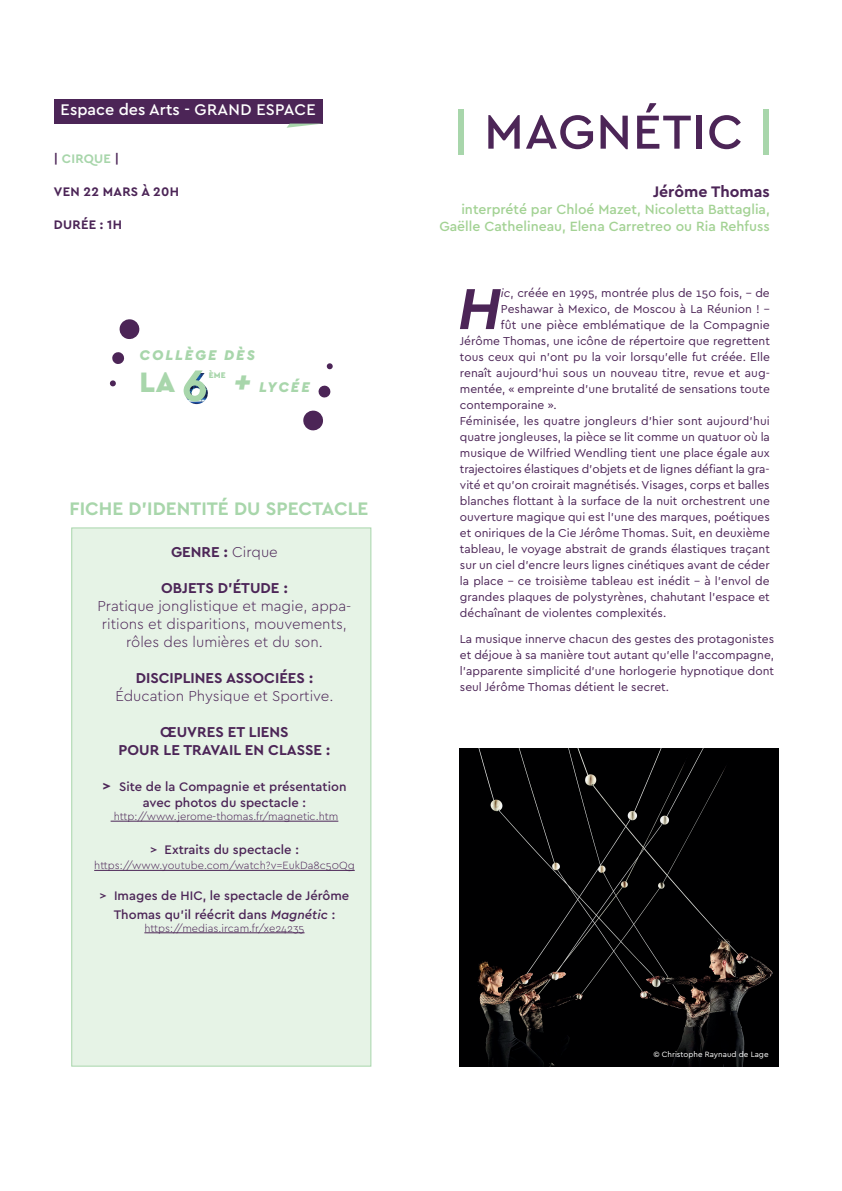
<style>
.page{position:relative;width:842px;height:1191px;background:#fff}
.page>*{position:absolute;margin:0;border:0;box-sizing:border-box;transform-origin:0 0}
.t1{font:italic 700 60.5px "Cera PRO";color:#4c2557}
.t2{font:500 50px "Cera PRO";letter-spacing:.02em;color:#4c2557}
.t3{font:900 29.4px "Cera PRO";color:#a8d6ab}
.t4{font:700 19px "Cera PRO";color:#a8d6ab}
.t5{font:500 16.2px "Cera PRO";color:#fff}
.t6{font:700 16px "Cera PRO";color:#4c2557}
.t7{font:300 15px/18px "Cera PRO";color:#4c2557;text-align:center}
.t8{font:700 15px/18px "Cera PRO";color:#4c2557;text-align:center}
.t9{font:italic 900 14.7px "Cera PRO";letter-spacing:.13em;color:#a8d6ab}
.t10{font:500 14px/17px "Cera PRO";color:#a3d294;text-align:right}
.t11{font:500 13px/15.6px "Cera PRO";color:#4c2557;text-align:center}
.t12{font:700 13px "Cera PRO";letter-spacing:.02em;color:#4c2557}
.t13{font:700 13px "Cera PRO";letter-spacing:.02em;color:#a8d6ab}
.t14{font:12px/16px "Cera PRO";color:#4c2557;text-align:justify}
.t15{font:300 11px "Cera PRO";color:#4c2557}
.t16{font:900 8.6px "Cera PRO";color:#a8d6ab}
.t17{font:8px "Cera PRO";color:#fff}
.s1{color:#4c2557}
.s2{font-size:29.4px}
.s3{font-weight:300}
.s4{font-weight:700;font-size:15px}
.s5{font-style:italic}
.s6{font-weight:700;color:#a8d6ab}
</style>
<div class="page">
<div style="left:71px;top:527px;width:300px;height:539px;background:#e6f3e6;border:1px solid #a8d6ab"></div>
<div style="left:54px;top:99px;width:269px;height:25px;background:#4c2557"></div>
<svg style="left:286px;top:124px;width:32px;height:4px"></svg>
<hr style="left:111px;top:821px;width:227px;height:1px;background:#4c2557">
<hr style="left:94px;top:870px;width:261px;height:1px;background:#4c2557">
<hr style="left:144px;top:932px;width:161px;height:1px;background:#4c2557">
<img style="left:460px;top:748px;width:318px;height:318px">
<svg style="left:303px;top:410px;width:20px;height:21px"></svg>
<svg style="left:318px;top:385px;width:13px;height:13px"></svg>
<svg style="left:326px;top:363px;width:7px;height:6px"></svg>
<svg style="left:119px;top:319px;width:21px;height:20px"></svg>
<svg style="left:112px;top:352px;width:13px;height:12px"></svg>
<svg style="left:110px;top:380px;width:6px;height:7px"></svg>
<img style="left:189px;top:387px;width:19px;height:17px">
<svg style="left:184px;top:370px;width:22px;height:31px"></svg>
<h3 class="t5" style="left:61px;top:99px;width:256px">Espace des Arts - GRAND ESPACE</h3>
<p class="t13" style="left:54px;top:150px;width:67px"><span class="s1">|</span> CIRQUE <span class="s1">|</span></p>
<p class="t12" style="left:54px;top:183px;width:127px">VEN 22 MARS À 20H</p>
<p class="t12" style="left:54px;top:216px;width:70px">DURÉE : 1H</p>
<p class="t9" style="left:139px;top:345px;width:117px">COLLÈGE DÈS</p>
<h3 class="t3" style="left:140px;top:362px;width:37px">LA</h3>
<p class="t16" style="left:209px;top:369px;width:19px">ÈME</p>
<p class="t9" style="left:234px;top:377px;width:77px"><span class="s2">+</span> LYCÉE</p>
<h3 class="t4" style="left:70px;top:496px;width:300px">FICHE D’IDENTITÉ DU SPECTACLE</h3>
<p class="t8" style="left:171px;top:542px;width:108px">GENRE : <span class="s3">Cirque</span></p>
<p class="t8" style="left:161px;top:578px;width:128px">OBJETS D’ÉTUDE :</p>
<p class="t7" style="left:98px;top:596px;width:255px">Pratique jonglistique et magie, appa&shy;ritions et disparitions, mouvements, rôles des lumières et du son.</p>
<p class="t8" style="left:136px;top:668px;width:179px">DISCIPLINES ASSOCIÉES :</p>
<p class="t7" style="left:115px;top:686px;width:220px">Éducation Physique et Sportive.</p>
<p class="t8" style="left:119px;top:722px;width:213px">ŒUVRES ET LIENS<br>POUR LE TRAVAIL EN CLASSE :</p>
<p class="t11" style="left:102px;top:778px;width:246px"><span class="s4">&gt;</span> Site de la Compagnie et présentation avec photos du spectacle :</p>
<p class="t15" style="left:114px;top:809px;width:226px">http://www.jerome-thomas.fr/magnetic.htm</p>
<p class="t11" style="left:150px;top:841px;width:150px">&gt; Extraits du spectacle :</p>
<p class="t15" style="left:94px;top:858px;width:262px">https://www.youtube.com/watch?v=EukDa8c50Qg</p>
<p class="t11" style="left:100px;top:886px;width:251px;line-height:18px">&gt; Images de HIC, le spectacle de Jérôme<br>Thomas qu’il réécrit dans <span class="s5">Magnétic</span> :</p>
<p class="t15" style="left:144px;top:920px;width:162px">https://medias.ircam.fr/xe24235</p>
<h2 class="t2" style="left:453px;top:99px;width:323px"><span class="s6">|</span> MAGNÉTIC <span class="s6">|</span></h2>
<h3 class="t6" style="left:653px;top:181px;width:118px">Jérôme Thomas</h3>
<p class="t10" style="left:439px;top:200px;width:332px">interprété par Chloé Mazet, Nicoletta Battaglia,<br>Gaëlle Cathelineau, Elena Carretreo ou Ria Rehfuss</p>
<h1 class="t1" style="left:458px;top:268px;width:45px">H</h1>
<p class="t14" style="left:501px;top:284px;width:270px"><span class="s5">ic</span>, créée en 1995, montrée plus de 150 fois, – de</p>
<p class="t14" style="left:501px;top:300px;width:270px">Peshawar à Mexico, de Moscou à La Réunion ! –</p>
<p class="t14" style="left:501px;top:316px;width:270px">fût une pièce emblématique de la Compagnie</p>
<p class="t14" style="left:460px;top:332px;width:311px">Jérôme Thomas, une icône de répertoire que regrettent</p>
<p class="t14" style="left:460px;top:348px;width:311px">tous ceux qui n’ont pu la voir lorsqu’elle fut créée. Elle</p>
<p class="t14" style="left:460px;top:364px;width:311px">renaît aujourd’hui sous un nouveau titre, revue et aug-</p>
<p class="t14" style="left:460px;top:380px;width:311px">mentée, « empreinte d’une brutalité de sensations toute</p>
<p class="t14" style="left:460px;top:396px;width:98px">contemporaine ».</p>
<p class="t14" style="left:460px;top:412px;width:311px">Féminisée, les quatre jongleurs d’hier sont aujourd’hui</p>
<p class="t14" style="left:460px;top:428px;width:312px">quatre jongleuses, la pièce se lit comme un quatuor où la</p>
<p class="t14" style="left:460px;top:444px;width:311px">musique de Wilfried Wendling tient une place égale aux</p>
<p class="t14" style="left:460px;top:460px;width:311px">trajectoires élastiques d’objets et de lignes défiant la gra-</p>
<p class="t14" style="left:460px;top:476px;width:311px">vité et qu’on croirait magnétisés. Visages, corps et balles</p>
<p class="t14" style="left:460px;top:492px;width:311px">blanches flottant à la surface de la nuit orchestrent une</p>
<p class="t14" style="left:460px;top:508px;width:311px">ouverture magique qui est l’une des marques, poétiques</p>
<p class="t14" style="left:460px;top:524px;width:311px">et oniriques de la Cie Jérôme Thomas. Suit, en deuxième</p>
<p class="t14" style="left:460px;top:540px;width:311px">tableau, le voyage abstrait de grands élastiques traçant</p>
<p class="t14" style="left:460px;top:556px;width:311px">sur un ciel d’encre leurs lignes cinétiques avant de céder</p>
<p class="t14" style="left:460px;top:572px;width:311px">la place – ce troisième tableau est inédit – à l’envol de</p>
<p class="t14" style="left:460px;top:588px;width:311px">grandes plaques de polystyrènes, chahutant l’espace et</p>
<p class="t14" style="left:460px;top:604px;width:208px">déchaînant de violentes complexités.</p>
<p class="t14" style="left:460px;top:630px;width:316px">La musique innerve chacun des gestes des protagonistes et déjoue à sa manière tout autant qu’elle l’accompagne, l’apparente simplicité d’une horlogerie hypnotique dont seul Jérôme Thomas détient le secret.</p>
<p class="t17" style="left:653px;top:1048px;width:117px">© Christophe Raynaud de Lage</p>
</div>
